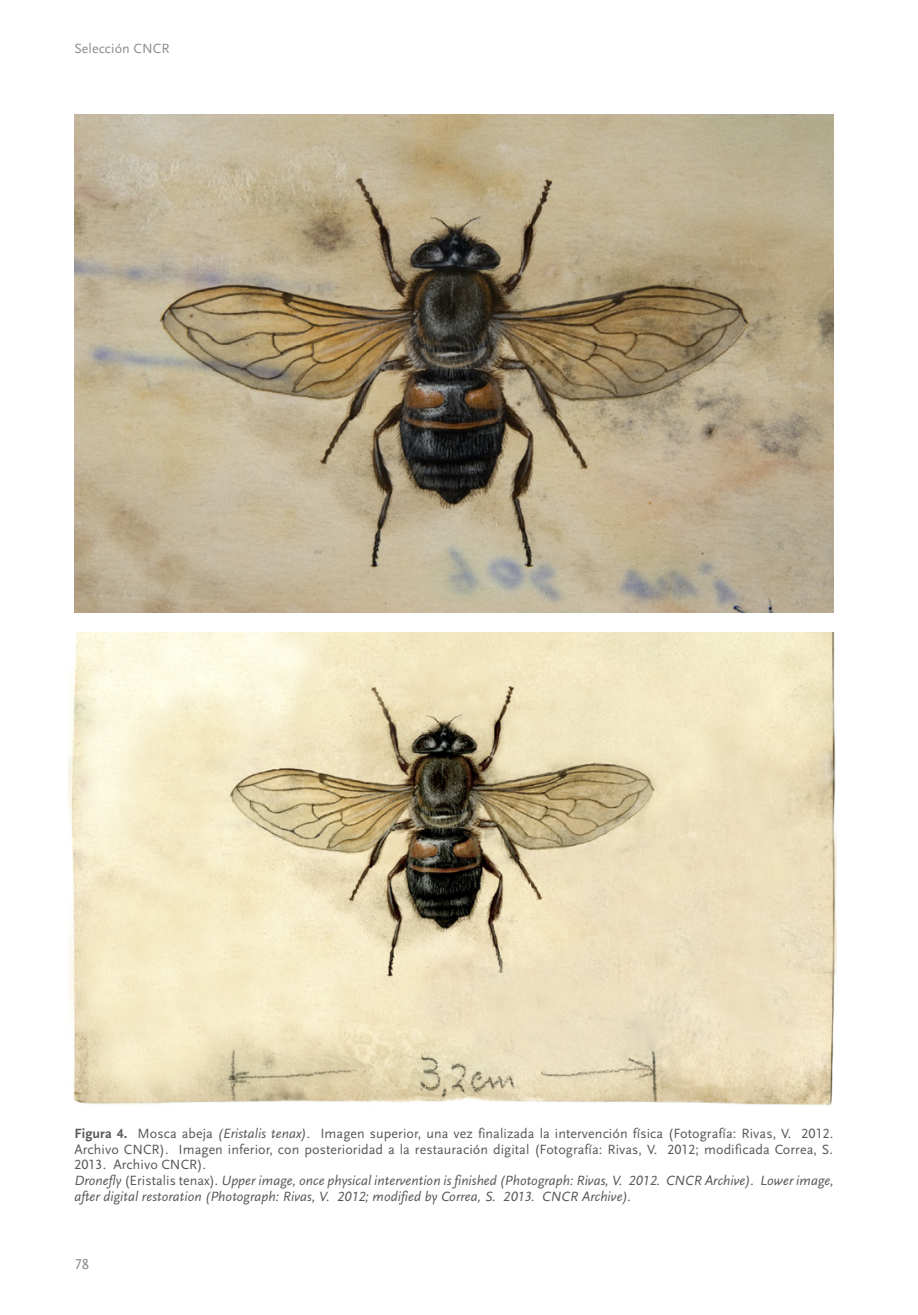
<style>
.page{position:relative;width:918px;height:1315px;background:#fff}
.page>*{position:absolute;margin:0;border:0;box-sizing:border-box;transform-origin:0 0}
.t1{font:14.88px "Scala Sans Regular LF";color:#8a8c8f}
.t2{font:14px/15.8px "Scala Sans Regular LF";letter-spacing:.005em;color:#57585a;text-align:justify}
.t3{font:14px/15.8px "Scala Sans Regular LF Italic";letter-spacing:.005em;color:#57585a}
.t4{font:14px "Scala Sans Regular LF";letter-spacing:.005em;color:#8a8c8f}
.s1{font-family:"Scala Sans Bold LF"}
.s2{font-family:"Scala Sans Regular LF Italic"}
.s3{font-family:"Scala Sans Regular LF"}
</style>
<div class="page">
<img style="left:69px;top:632px;width:767px;height:473px">
<img style="left:74px;top:114px;width:759px;height:499px">
<p class="t4" style="left:74px;top:41px;width:97px">Selección CNCR</p>
<p class="t2" style="left:74px;top:1125px;width:760px"><span class="s1">Figura 4.</span> Mosca abeja <span class="s2">(Eristalis tenax)</span>. Imagen superior, una vez finalizada la intervención física (Fotografía: Rivas, V. 2012.<br>Archivo CNCR). Imagen inferior, con posterioridad a la restauración digital (Fotografía: Rivas, V. 2012; modificada Correa, S.<br>2013. Archivo CNCR).</p>
<p class="t3" style="left:74px;top:1173px;width:761px">Dronefly <span class="s3">(Eristalis tenax)</span>. Upper image, once physical intervention is finished (Photograph: Rivas, V. 2012. CNCR Archive). Lower image, after digital restoration (Photograph: Rivas, V. 2012; modified by Correa, S. 2013. CNCR Archive).</p>
<p class="t1" style="left:74px;top:1255px;width:16px">78</p>
</div>
